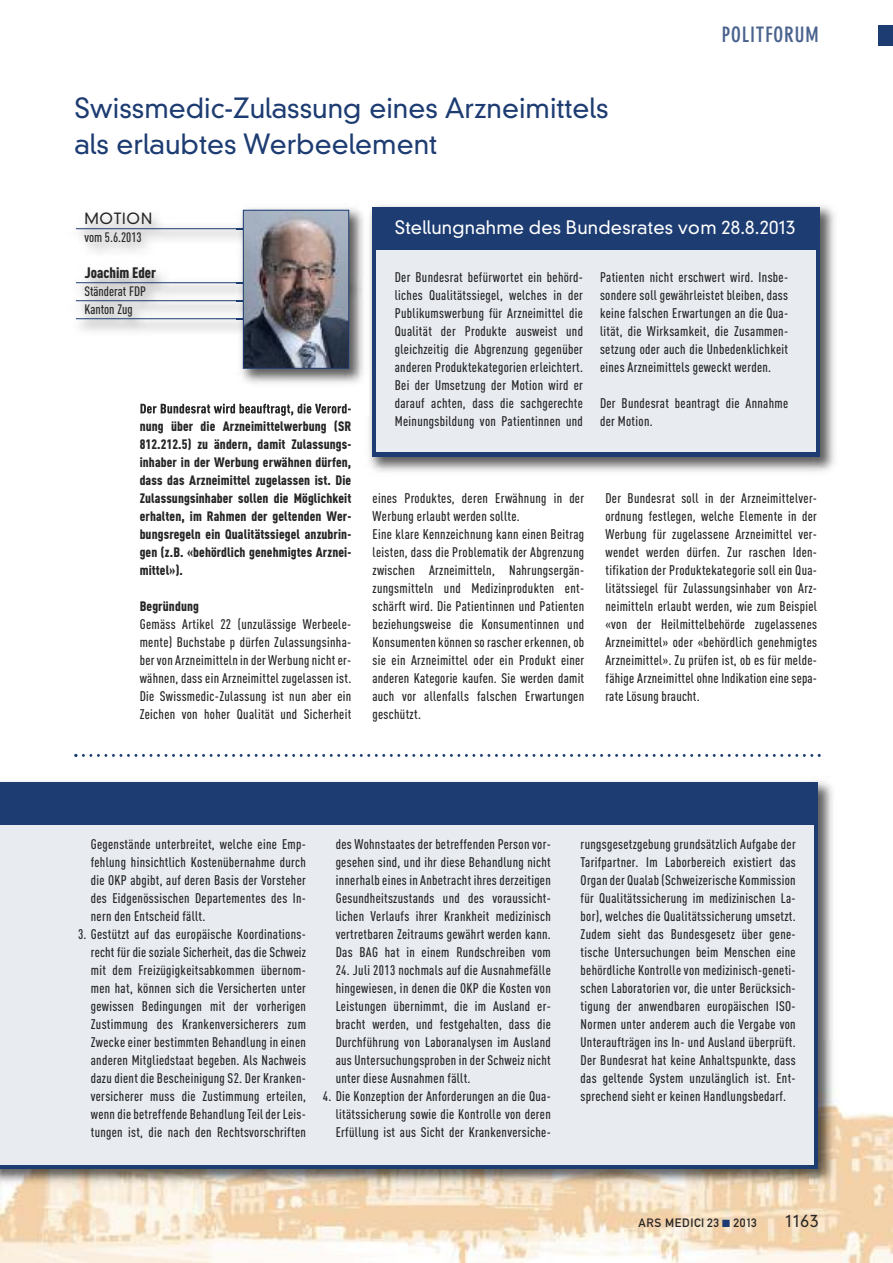
<style>
.page{position:relative;width:893px;height:1263px;background:#fff}
.page>*{position:absolute;margin:0;border:0;box-sizing:border-box;transform-origin:0 0}
.t1{font:300 27px/36px "DIN Neuzeit Grotesk";color:#1d3c72}
.t2{font:700 condensed 21px "DIN Neuzeit Grotesk";letter-spacing:.04em;color:#4a638e}
.t3{font:300 18px "DIN Neuzeit Grotesk";letter-spacing:.01em;color:#fff}
.t4{font:300 16.5px "DIN Neuzeit Grotesk";color:#272627}
.t5{font:900 15px "DIN Cond";color:#272627}
.t6{font:300 15px "DIN Neuzeit Grotesk";letter-spacing:.05em;color:#272627}
.t7{font:500 13.8px/18px "DIN Cond";letter-spacing:.025em;color:#272627;text-align:justify}
.t8{font:900 13.5px/18px "DIN Cond";letter-spacing:.01em;color:#272627;text-align:justify}
.t9{font:500 13.5px/18px "DIN Cond";color:#272627}
.t10{font:12px "DIN Mittelschrift";letter-spacing:.05em;color:#272627}
.s1{color:#1d3c72}
</style>
<div class="page">
<img style="left:0;top:1107px;width:893px;height:156px">
<div style="left:878px;top:26px;width:15px;height:20px;background:#1d3c72"></div>
<svg style="left:74px;top:754px;width:747px;height:3px"></svg>
<img style="left:0;top:781px;width:838px;height:407px">
<div style="left:0;top:782px;width:818px;height:387px;background:#1d3c72"></div>
<div style="left:0;top:825px;width:814px;height:339px;background:#e8ecf1"></div>
<img style="left:75px;top:216px;width:276px;height:199px">
<img style="left:140px;top:404px;width:60px;height:9px">
<hr style="left:76px;top:228px;width:168px;height:1px;background:#1d3c72">
<hr style="left:76px;top:282px;width:272px;height:1px;background:#1d3c72">
<hr style="left:76px;top:300px;width:168px;height:1px;background:#1d3c72">
<hr style="left:76px;top:318px;width:168px;height:1px;background:#1d3c72">
<img style="left:236px;top:208px;width:128px;height:180px">
<img style="left:245px;top:212px;width:102px;height:155px">
<div style="left:243px;top:210px;width:106px;height:159px;border:1px solid #1d3c72"></div>
<img style="left:369px;top:205px;width:466px;height:267px">
<div style="left:372px;top:208px;width:447px;height:249px;background:#1d3c72"></div>
<div style="left:376px;top:250px;width:440px;height:202px;background:#e8ecf1"></div>
<h1 class="t1" style="left:74px;top:93px;width:536px">Swissmedic-Zulassung eines Arzneimittels als erlaubtes Werbeelement</h1>
<h2 class="t2" style="left:722px;top:27px;width:98px">POLITFORUM</h2>
<p class="t6" style="left:84px;top:213px;width:69px">MOTION</p>
<p class="t9" style="left:84px;top:230px;width:59px">vom 5.6.2013</p>
<p class="t5" style="left:84px;top:267px;width:73px">Joachim Eder</p>
<p class="t9" style="left:84px;top:284px;width:63px">Ständerat FDP<br>Kanton Zug</p>
<p class="t8" style="left:140px;top:419px;width:213px">nung über die Arzneimittelwerbung (SR 812.212.5) zu ändern, damit Zulassungs&shy;inhaber in der Werbung erwähnen dürfen, dass das Arzneimittel zugelassen ist. Die Zulassungsinhaber sollen die Möglichkeit erhalten, im Rahmen der geltenden Wer&shy;bungsregeln ein Qualitätssiegel anzubrin&shy;gen (z.B. «behördlich genehmigtes Arznei&shy;mittel»).</p>
<p class="t8" style="left:140px;top:599px;width:61px">Begründung</p>
<p class="t7" style="left:140px;top:617px;width:213px">Gemäss Artikel 22 (unzulässige Werbeele&shy;mente) Buchstabe p dürfen Zulassungsinha&shy;bervon Arzneimittelninder Werbungnichter&shy;wähnen, dass ein Arzneimittel zugelassen ist.<br>Die Swissmedic-Zulassung ist nun aber ein Zeichen von hoher Qualität und Sicherheit</p>
<h3 class="t3" style="left:395px;top:221px;width:402px">Stellungnahme des Bundesrates vom 28.8.2013</h3>
<p class="t7" style="left:395px;top:269px;width:190px">Der Bundesrat befürwortet ein behörd&shy;liches Qualitätssiegel, welches in der Publikumswerbung für Arzneimittel die Qualität der Produkte ausweist und gleichzeitig die Abgrenzung gegenüber anderen Produktekategorien erleichtert.<br>Bei der Umsetzung der Motion wird er darauf achten, dass die sachgerechte Meinungsbildung von Patientinnen und</p>
<p class="t7" style="left:600px;top:269px;width:190px">Patienten nicht erschwert wird. Insbe&shy;sondere soll gewährleistet bleiben, dass keine falschen Erwartungen an die Qua&shy;lität, die Wirksamkeit, die Zusammen&shy;setzung oder auch die Unbedenklichkeit eines Arzneimittels geweckt werden.</p>
<p class="t7" style="left:600px;top:395px;width:190px">Der Bundesrat beantragt die Annahme der Motion.</p>
<p class="t7" style="left:373px;top:491px;width:213px;text-align:left">eines Produktes, deren Erwähnung in der Werbung erlaubt werden sollte.<br>Eine klare Kennzeichnung kann einen Beitrag leisten, dass die Problematik der Abgrenzung zwischen Arzneimitteln, Nahrungsergän&shy;zungsmitteln und Medizinprodukten ent&shy;schärft wird. Die Patientinnen und Patienten beziehungsweise die Konsumentinnen und Konsumentenkönnensoraschererkennen,ob sie ein Arzneimittel oder ein Produkt einer anderen Kategorie kaufen. Sie werden damit auch vor allenfalls falschen Erwartungen geschützt.</p>
<p class="t7" style="left:605px;top:491px;width:213px">Der Bundesrat soll in der Arzneimittelver&shy;ordnung festlegen, welche Elemente in der Werbung für zugelassene Arzneimittel ver&shy;wendet werden dürfen. Zur raschen Iden&shy;tifikation der Produktekategorie soll ein Qua&shy;litätssiegel für Zulassungsinhaber von Arz&shy;neimitteln erlaubt werden, wie zum Beispiel «von der Heilmittelbehörde zugelassenes Arzneimittel» oder «behördlich genehmigtes Arzneimittel». Zu prüfen ist, ob es für melde&shy;fähige Arzneimittel ohne Indikation eine sepa&shy;rate Lösung braucht.</p>
<p class="t7" style="left:91px;top:837px;width:217px">Gegenstände unterbreitet, welche eine Emp&shy;fehlung hinsichtlich Kostenübernahme durch die OKP abgibt, auf deren Basis der Vorsteher des Eidgenössischen Departementes des In&shy;nern den Entscheid fällt.</p>
<p class="t7" style="left:91px;top:927px;width:217px;text-indent:-13px">3. Gestützt auf das europäische Koordinations&shy;recht für die soziale Sicherheit, das die Schweiz mit dem Freizügigkeitsabkommen übernom&shy;men hat, können sich die Versicherten unter gewissen Bedingungen mit der vorherigen Zustimmung des Krankenversicherers zum Zwecke einer bestimmten Behandlung in einen anderen Mitgliedstaat begeben. Als Nachweis dazu dient die Bescheinigung S2. Der Kranken&shy;versicherer muss die Zustimmung erteilen, wenndiebetreffende BehandlungTeilderLeis&shy;tungen ist, die nach den Rechtsvorschriften</p>
<p class="t7" style="left:336px;top:837px;width:217px">des Wohnstaates der betreffenden Person vor&shy;gesehen sind, und ihr diese Behandlung nicht innerhalbeinesin Anbetracht ihresderzeitigen Gesundheitszustands und des voraussicht&shy;lichen Verlaufs ihrer Krankheit medizinisch vertretbaren Zeitraums gewährt werden kann.<br>Das BAG hat in einem Rundschreiben vom</p>
<p class="t7" style="left:336px;top:963px;width:217px">24. Juli 2013 nochmals auf die Ausnahmefälle hingewiesen, in denen die OKP die Kosten von Leistungen übernimmt, die im Ausland er&shy;bracht werden, und festgehalten, dass die Durchführung von Laboranalysen im Ausland aus Untersuchungsproben in der Schweiz nicht unter diese Ausnahmen fällt.</p>
<p class="t7" style="left:336px;top:1089px;width:217px;text-indent:-13px">4. Die Konzeption der Anforderungen an die Qua&shy;litätssicherung sowie die Kontrolle von deren Erfüllung ist aus Sicht der Krankenversiche-</p>
<p class="t7" style="left:581px;top:837px;width:217px">rungsgesetzgebung grundsätzlich Aufgabe der Tarifpartner. Im Laborbereich existiert das Organder Qualab(Schweizerische Kommission für Qualitätssicherung im medizinischen La&shy;bor), welches die Qualitätssicherung umsetzt.<br>Zudem sieht das Bundesgesetz über gene&shy;tische Untersuchungen beim Menschen eine behördliche Kontrolle von medizinisch-geneti&shy;schen Laboratorien vor, die unter Berücksich&shy;tigung der anwendbaren europäischen ISO-Normen unter anderem auch die Vergabe von Unteraufträgen ins In- und Ausland überprüft.<br>Der Bundesrat hat keine Anhaltspunkte, dass das geltende System unzulänglich ist. Ent&shy;sprechend sieht er keinen Handlungsbedarf.</p>
<p class="t10" style="left:639px;top:1218px;width:120px">ARS MEDICI 23 <span class="s1">■</span> 2013</p>
<p class="t4" style="left:785px;top:1214px;width:35px">1163</p>
</div>
